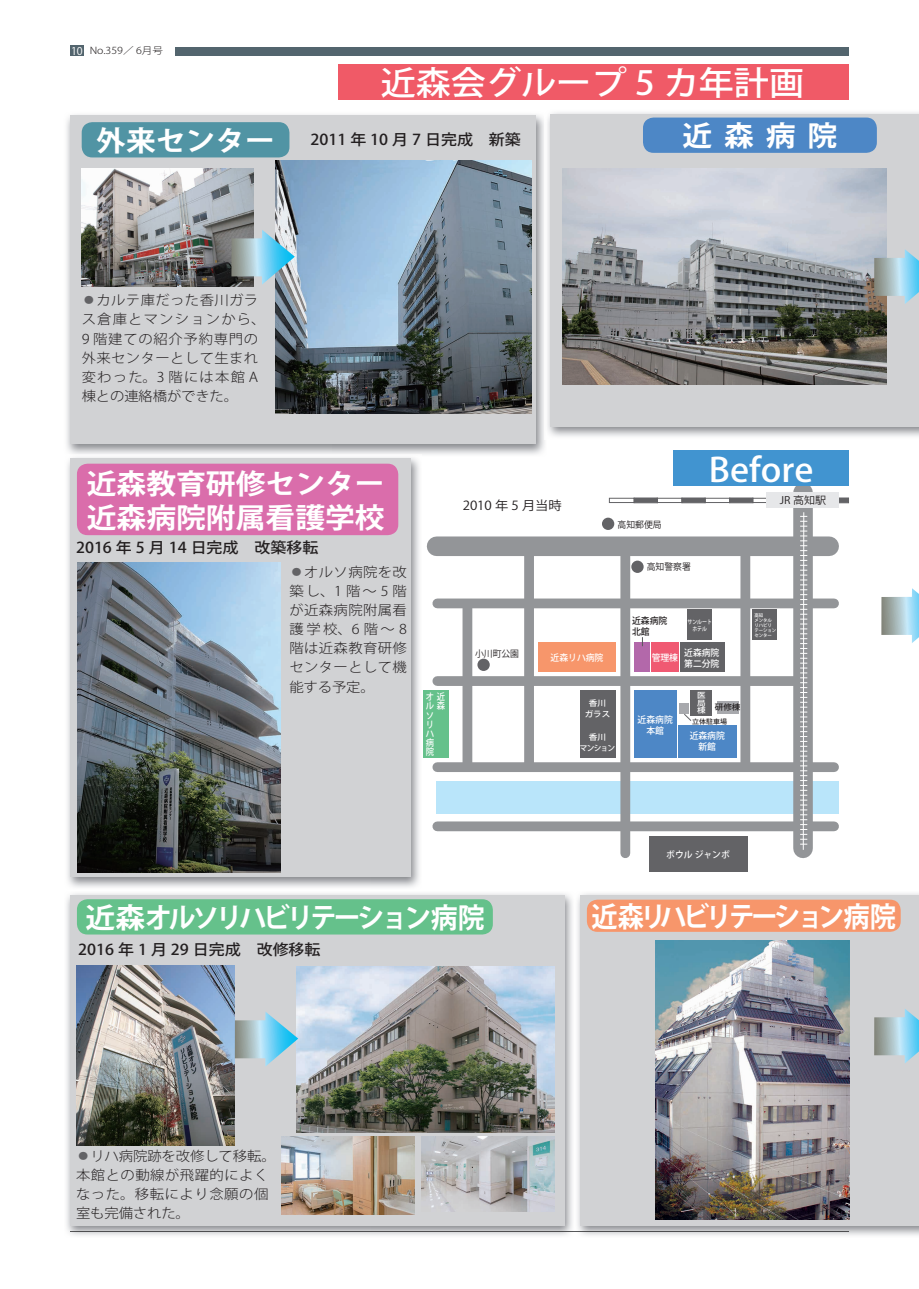
<style>
.page{position:relative;width:919px;height:1289px;background:#fff}
.page>*{position:absolute;margin:0;border:0;box-sizing:border-box;transform-origin:0 0}
.t1{font:500 33px "Koz Go Pro";color:#fff;scale:1.06 1}
.t2{font:700 28.05px/34px "Koz Go Pro";color:#fff;scale:1.06 1}
.t3{font:700 28.05px "Koz Go Pro";letter-spacing:-.12em;color:#fff;scale:1.06 1}
.t4{font:700 28.05px "Koz Go Pro";letter-spacing:-.13em;color:#fff;scale:.94 1}
.t5{font:500 15px "Koz Go Pro";color:#231f20;scale:1.06 1}
.t6{font:300 13.5px/19.2px "Koz Go Pro";letter-spacing:.025em;color:#231f20;scale:1.06 1}
.t7{font:12.45px "Koz Go Pro";letter-spacing:-.01em;color:#231f20;scale:1.06 1}
.t8{font:10.35px "Koz Go Pro";color:#231f20;scale:1.06 1}
.t9{font:300 9.6px "Koz Go Pro";color:#231f20;scale:1.11 1}
.t10{font:500 9.15px/10.9px "Koz Go Pro";color:#fff;text-align:center;scale:.96 1}
.t11{font:9.15px "Koz Go Pro";color:#231f20;scale:.96 1}
.t12{font:500 9.15px/9.1px "Koz Go Pro";color:#fff;scale:.9 1}
.t13{font:500 9.15px/10.9px "Koz Go Pro";color:#231f20;scale:.96 1}
.t14{font:500 8.1px/10.9px "Koz Go Pro";letter-spacing:-.055em;color:#fff;text-align:center;scale:1.06 1}
.t15{font:500 8.1px "Koz Go Pro";color:#231f20;scale:1.06 1}
.t16{font:500 7.65px/7.6px "Koz Go Pro";color:#fff;text-align:justify;scale:1.11 1}
.t17{font:500 6.6px "Koz Go Pro";color:#231f20;scale:1.06 1}
.t18{font:500 5.7px/7.4px "Koz Go Pro";color:#fff;text-align:center;scale:.85 1}
.t19{font:500 4.65px/4.9px "Koz Go Pro";color:#fff;scale:.96 1}
.s1{font-weight:400;font-size:10.65px;color:#fff}
.s2{color:#636366}
</style>
<div class="page">
<div style="left:176px;top:48px;width:672px;height:8px;background:#53656e"></div>
<div style="left:70px;top:45px;width:14px;height:11px;background:#53656e"></div>
<img style="left:66px;top:114px;width:479px;height:341px">
<div style="left:70px;top:116px;width:466px;height:328px;background:#d1d2d4"></div>
<img style="left:66px;top:893px;width:852px;height:343px">
<img style="left:70px;top:1230px;width:778px;height:1px">
<div style="left:70px;top:895px;width:494px;height:330px;background:#d1d2d4"></div>
<img style="left:66px;top:454px;width:355px;height:434px">
<div style="left:71px;top:458px;width:340px;height:419px;background:#d1d2d4"></div>
<div style="left:580px;top:895px;width:338px;height:330px;background:#d1d2d4"></div>
<img style="left:547px;top:112px;width:371px;height:325px">
<div style="left:551px;top:114px;width:367px;height:313px;background:#d1d2d4"></div>
<div style="left:634px;top:690px;width:42px;height:67px;background:#4d87c6"></div>
<div style="left:677px;top:725px;width:59px;height:32px;background:#4d87c6"></div>
<div style="left:436px;top:780px;width:402px;height:33px;background:#b9e5fa"></div>
<div style="left:793px;top:492px;width:19px;height:356px;background:#939598"></div>
<div style="left:740px;top:547px;width:10px;height:217px;background:#939598"></div>
<div style="left:620px;top:547px;width:10px;height:306px;background:#939598"></div>
<div style="left:437px;top:598px;width:397px;height:10px;background:#939598"></div>
<div style="left:437px;top:676px;width:366px;height:10px;background:#939598"></div>
<div style="left:437px;top:821px;width:397px;height:10px;background:#939598"></div>
<div style="left:437px;top:762px;width:397px;height:10px;background:#939598"></div>
<div style="left:524px;top:547px;width:10px;height:220px;background:#939598"></div>
<div style="left:462px;top:608px;width:10px;height:156px;background:#939598"></div>
<img style="left:77px;top:965px;width:157px;height:180px">
<img style="left:421px;top:1136px;width:133px;height:75px">
<img style="left:282px;top:1136px;width:132px;height:78px">
<img style="left:296px;top:966px;width:258px;height:166px">
<img style="left:82px;top:169px;width:171px;height:118px">
<svg style="left:881px;top:588px;width:37px;height:55px"></svg>
<svg style="left:874px;top:1009px;width:44px;height:54px"></svg>
<div style="left:587px;top:899px;width:313px;height:32px;background:#f7966b;border-radius:11px"></div>
<div style="left:77px;top:899px;width:416px;height:35px;background:#65c18b;border-radius:11px"></div>
<div style="left:77px;top:463px;width:321px;height:72px;background:#da6dab;border-radius:11px"></div>
<div style="left:752px;top:498px;width:26px;height:5px;border:1px solid #636366"></div>
<div style="left:656px;top:498px;width:26px;height:5px;border:1px solid #636366"></div>
<div style="left:609px;top:498px;width:25px;height:5px;border:1px solid #636366"></div>
<div style="left:704px;top:498px;width:26px;height:5px;border:1px solid #636366"></div>
<div style="left:729px;top:498px;width:24px;height:5px;background:#636366"></div>
<div style="left:633px;top:498px;width:24px;height:5px;background:#636366"></div>
<div style="left:824px;top:498px;width:24px;height:5px;background:#636366"></div>
<div style="left:681px;top:498px;width:24px;height:5px;background:#636366"></div>
<div style="left:766px;top:492px;width:72px;height:15px;background:#e6e7e9"></div>
<div style="left:436px;top:536px;width:393px;height:20px;background:#939598"></div>
<div style="left:423px;top:690px;width:26px;height:67px;background:#65c18b"></div>
<div style="left:580px;top:690px;width:35px;height:37px;background:#636366"></div>
<div style="left:580px;top:728px;width:35px;height:29px;background:#636366"></div>
<div style="left:538px;top:642px;width:77px;height:30px;background:#f7966b"></div>
<div style="left:649px;top:836px;width:98px;height:35px;background:#636366"></div>
<div style="left:633px;top:642px;width:16px;height:30px;background:#b368aa"></div>
<div style="left:650px;top:642px;width:28px;height:30px;background:#f05972"></div>
<div style="left:680px;top:642px;width:44px;height:30px;background:#636366"></div>
<div style="left:687px;top:609px;width:25px;height:31px;background:#636366"></div>
<div style="left:690px;top:690px;width:22px;height:25px;background:#636366"></div>
<div style="left:716px;top:700px;width:22px;height:13px;background:#a8a9ad"></div>
<div style="left:678px;top:702px;width:10px;height:11px;background:#a8a9ad"></div>
<div style="left:752px;top:609px;width:24px;height:31px;background:#636366"></div>
<div style="left:602px;top:517px;width:12px;height:13px;background:#636366;border-radius:50%"></div>
<div style="left:631px;top:560px;width:12px;height:13px;background:#636366;border-radius:50%"></div>
<div style="left:477px;top:658px;width:12px;height:13px;background:#636366;border-radius:50%"></div>
<svg style="left:800px;top:512px;width:7px;height:338px"></svg>
<img style="left:77px;top:562px;width:203px;height:310px">
<div style="left:82px;top:122px;width:207px;height:35px;background:#5194a4;border-radius:11px"></div>
<div style="left:338px;top:64px;width:510px;height:35px;background:#f05a67"></div>
<div style="left:673px;top:450px;width:175px;height:36px;background:#4194d0"></div>
<svg style="left:683px;top:712px;width:9px;height:9px"></svg>
<img style="left:562px;top:169px;width:324px;height:215px">
<div style="left:643px;top:117px;width:233px;height:36px;background:#4d87c6;border-radius:11px"></div>
<svg style="left:874px;top:249px;width:44px;height:55px"></svg>
<img style="left:655px;top:940px;width:194px;height:279px">
<img style="left:275px;top:160px;width:256px;height:253px">
<svg style="left:231px;top:230px;width:64px;height:55px"></svg>
<svg style="left:235px;top:1011px;width:63px;height:55px"></svg>
<p class="t9" style="left:71px;top:45px;width:84px"><span class="s1">10</span> No.359／ 6月号</p>
<h1 class="t1" style="left:381px;top:62px;width:401px">近森会グループ 5 カ年計画</h1>
<h2 class="t2" style="left:96px;top:126px;width:170px">外来センター</h2>
<p class="t5" style="left:310px;top:130px;width:200px">2011 年 10 月 7 日完成　新築</p>
<p class="t6" style="left:82px;top:291px;width:175px"><span class="s2">●</span>カルテ庫だった香川ガラス倉庫とマンションから、<br>9 階建ての紹介予約専門の外来センターとして生まれ変わった。3 階には本館 A棟との連絡橋ができた。</p>
<h2 class="t2" style="left:682px;top:120px;width:148px">近森病院</h2>
<h2 class="t2" style="left:87px;top:468px;width:282px">近森教育研修センター近森病院附属看護学校</h2>
<p class="t5" style="left:76px;top:538px;width:230px">2016 年 5 月 14 日完成　改築移転</p>
<p class="t6" style="left:289px;top:562px;width:112px;text-align:justify"><span class="s2">●</span>オルソ病院を改築し、1 階～ 5 階が近森病院附属看護学校、6階～8階は近森教育研修センターとして機能する予定。</p>
<p class="t12" style="left:426px;top:692px;width:23px">オ近ル森ソ<br>リ<br>ハ<br>病<br>院</p>
<p class="t7" style="left:463px;top:497px;width:95px">2010 年 5 月当時</p>
<p class="t11" style="left:617px;top:518px;width:47px">高知郵便局</p>
<p class="t11" style="left:646px;top:560px;width:47px">高知警察署</p>
<h1 class="t1" style="left:709px;top:448px;width:100px">Before</h1>
<p class="t8" style="left:779px;top:493px;width:45px">JR 高知駅</p>
<p class="t11" style="left:475px;top:647px;width:47px">小川町公園</p>
<p class="t10" style="left:550px;top:652px;width:57px">近森リハ病院</p>
<p class="t13" style="left:632px;top:616px;width:38px">近森病院北館</p>
<p class="t18" style="left:687px;top:618px;width:30px">サンルートホテル</p>
<p class="t10" style="left:684px;top:647px;width:38px;text-align:left">近森病院第二分院</p>
<p class="t10" style="left:651px;top:653px;width:29px">管理棟</p>
<p class="t19" style="left:754px;top:613px;width:24px">高知<br>メンタルリハビリテーションセンター</p>
<p class="t16" style="left:697px;top:691px;width:9px">医局棟</p>
<p class="t14" style="left:584px;top:697px;width:26px">香川ガラス</p>
<p class="t15" style="left:714px;top:701px;width:26px">研修棟</p>
<p class="t14" style="left:580px;top:731px;width:35px">香川<br>マンション</p>
<p class="t10" style="left:637px;top:714px;width:38px">近森病院本館</p>
<p class="t17" style="left:692px;top:717px;width:34px">立体駐車場</p>
<p class="t10" style="left:689px;top:731px;width:38px">近森病院新館</p>
<p class="t10" style="left:666px;top:849px;width:68px">ボウル ジャンボ</p>
<h2 class="t3" style="left:86px;top:899px;width:378px">近森オルソリハビリテーション病院</h2>
<h2 class="t4" style="left:591px;top:898px;width:325px">近森リハビリテーション病院</h2>
<p class="t5" style="left:78px;top:939px;width:230px">2016 年 1 月 29 日完成　改修移転</p>
<p class="t6" style="left:76px;top:1146px;width:190px"><span class="s2">●</span>リハ病院跡を改修して移転。本館との動線が飛躍的によくなった。移転により念願の個室も完備された。</p>
</div>
